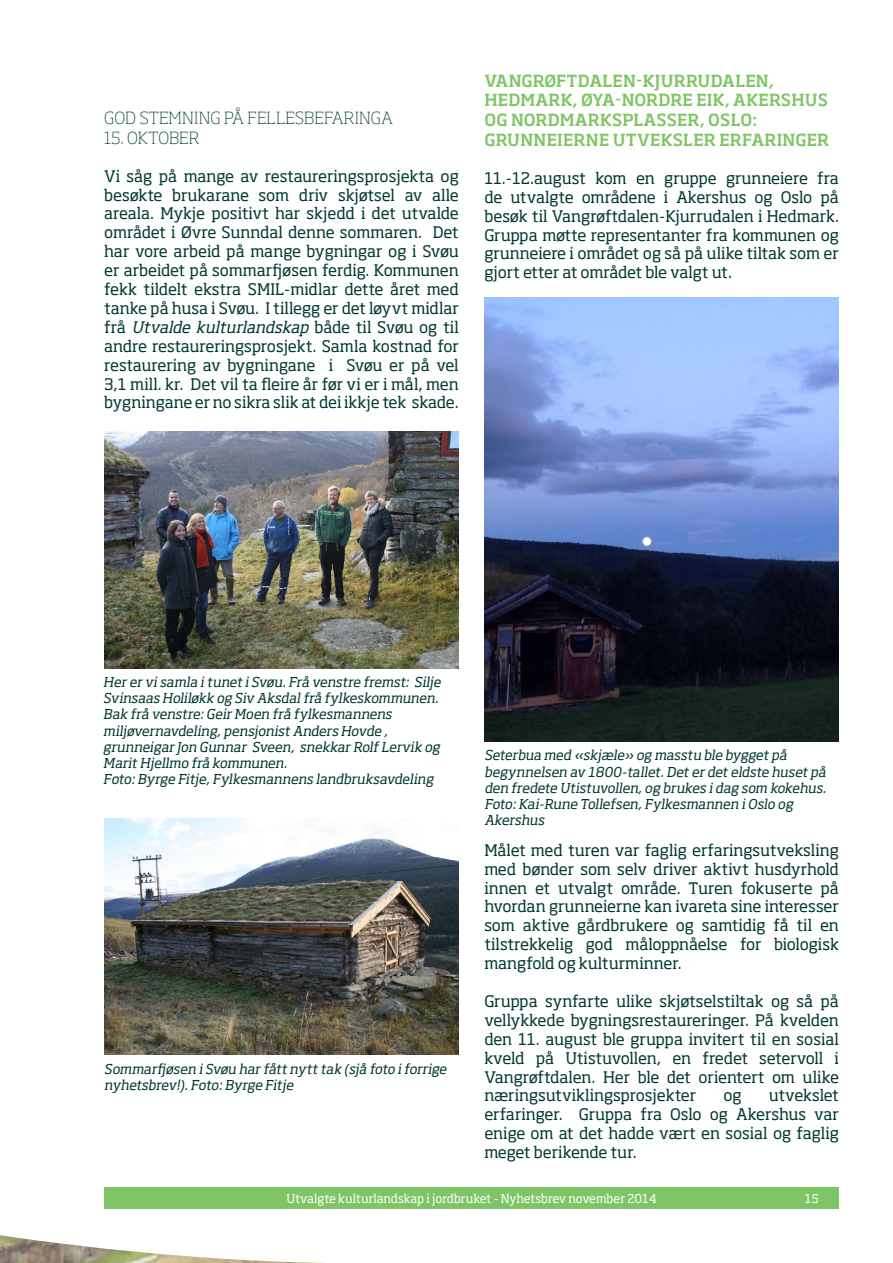
<style>
.page{position:relative;width:893px;height:1263px;background:#fff}
.page>*{position:absolute;margin:0;border:0;box-sizing:border-box;transform-origin:0 0}
.t1{font:500 16.5px/19.8px "Soho Pro";letter-spacing:.015em;color:#7fc565}
.t2{font:200 16.5px "Soho Pro";letter-spacing:.015em;color:#003831}
.t3{font:200 16.5px "Soho Pro";letter-spacing:-.005em;color:#003831}
.t4{font:15.75px/18.9px "Soho Pro";letter-spacing:-.005em;color:#003831;text-align:justify}
.t5{font:italic 13.5px/16.2px "Soho Pro";color:#003831}
.t6{font:12px "Soho Pro";letter-spacing:-.01em;color:#fff}
.s1{font-style:italic}
</style>
<div class="page">
<img style="left:0;top:818px;width:332px;height:445px">
<div style="left:104px;top:1188px;width:735px;height:21px;background:#7fc565"></div>
<img style="left:104px;top:432px;width:355px;height:236px">
<img style="left:104px;top:819px;width:355px;height:236px">
<img style="left:484px;top:298px;width:355px;height:443px">
<p class="t2" style="left:104px;top:105px;width:290px">GOD STEMNING PÅ FELLESBEFARINGA</p>
<p class="t3" style="left:104px;top:125px;width:97px">15. OKTOBER</p>
<p class="t4" style="left:104px;top:166px;width:356px">Vi såg på mange av restaureringsprosjekta og besøkte brukarane som driv skjøtsel av alle areala. Mykje positivt har skjedd i det utvalde området i Øvre Sunndal denne sommaren. Det har vore arbeid på mange bygningar og i Svøu er arbeidet på sommarfjøsen ferdig. Kommunen fekk tildelt ekstra SMIL-midlar dette året med tanke på husa i Svøu. I tillegg er det løyvt midlar f r å <span class="s1">Utvalde kulturlandskap</span> b å d e t i l S v ø u o g t i l andre restaureringsprosjekt. Samla kostnad for restaurering av bygningane i Svøu er på vel 3,1 mill. kr. Det vil ta fleire år før vi er i mål, men bygningane er no sikra slik at dei ikkje tek skade.</p>
<p class="t1" style="left:484px;top:70px;width:346px">VANGRØFTDALEN-KJURRUDALEN,<br>HEDMARK, ØYA-NORDRE EIK, AKERSHUS<br>OG NORDMARKSPLASSER, OSLO:<br>GRUNNEIERNE UTVEKSLER ERFARINGER</p>
<p class="t4" style="left:484px;top:168px;width:356px">11.-12.august kom en gruppe grunneiere fra de utvalgte områdene i Akershus og Oslo på besøk til Vangrøftdalen-Kjurrudalen i Hedmark.<br>Gruppa møtte representanter fra kommunen og grunneiere i området og så på ulike tiltak som er gjort etter at området ble valgt ut.</p>
<p class="t5" style="left:103px;top:673px;width:342px">Her er visamla itunet iSvøu.Frå venstre fremst: Silj e Svinsaas Holiløkk og Siv Aksdalfrå fylkeskommunen.<br>Bak frå venstre:Geir Moen frå fylkesmannens miljøvernavdeling,pensj onist Anders Hovde , grunneigar Jon Gunnar Sveen, snekkar Rolf Lervik og Marit Hj ellmo frå kommunen.</p>
<p class="t5" style="left:103px;top:770px;width:334px">Foto:Byrge Fitj e,Fylkesmannens landbruksavdeling</p>
<p class="t5" style="left:104px;top:1060px;width:347px">Sommarfjøsen iSvøu har fått nytt tak (sj å foto iforrige nyhetsbrev!).Foto:Byrge Fitj e</p>
<p class="t5" style="left:484px;top:747px;width:346px">Seterbua med «skjæle» og masstu ble bygget på begynnelsen av 1800-tallet.Det er det eldste huset på den fredete Utistuvollen,og brukes idag som kokehus.<br>Foto:Kai-Rune Tollefsen,Fylkesmannen iOslo og Akershus</p>
<p class="t4" style="left:484px;top:840px;width:356px">Målet med turen var faglig erfaringsutveksling med bønder som selv driver aktivt husdyrhold innen et utvalgt område. Turen fokuserte på hvordan grunneierne kan ivareta sine interesser som aktive gårdbrukere og samtidig få til en tilstrekkelig god måloppnåelse for biologisk mangfold og kulturminner.</p>
<p class="t4" style="left:484px;top:991px;width:356px">Gruppa synfarte ulike skjøtselstiltak og så på vellykkede bygningsrestaureringer. På kvelden den 11. august ble gruppa invitert til en sosial kveld på Utistuvollen, en fredet setervoll i Vangrøftdalen. Her ble det orientert om ulike næringsutviklingsprosjekter</p>
<p class="t4" style="left:484px;top:1085px;width:356px;text-indent:285px">utvekslet erfaringer. Gruppa fra Oslo og Akershus var enige om at det hadde vært en sosial og faglig meget berikende tur.</p>
<p class="t4" style="left:723px;top:1085px;width:20px">og</p>
<p class="t6" style="left:286px;top:1190px;width:372px">Utvalgte kulturlandskap i jordbruket - Nyhetsbrev november 2014</p>
<p class="t6" style="left:805px;top:1190px;width:15px">15</p>
</div>
